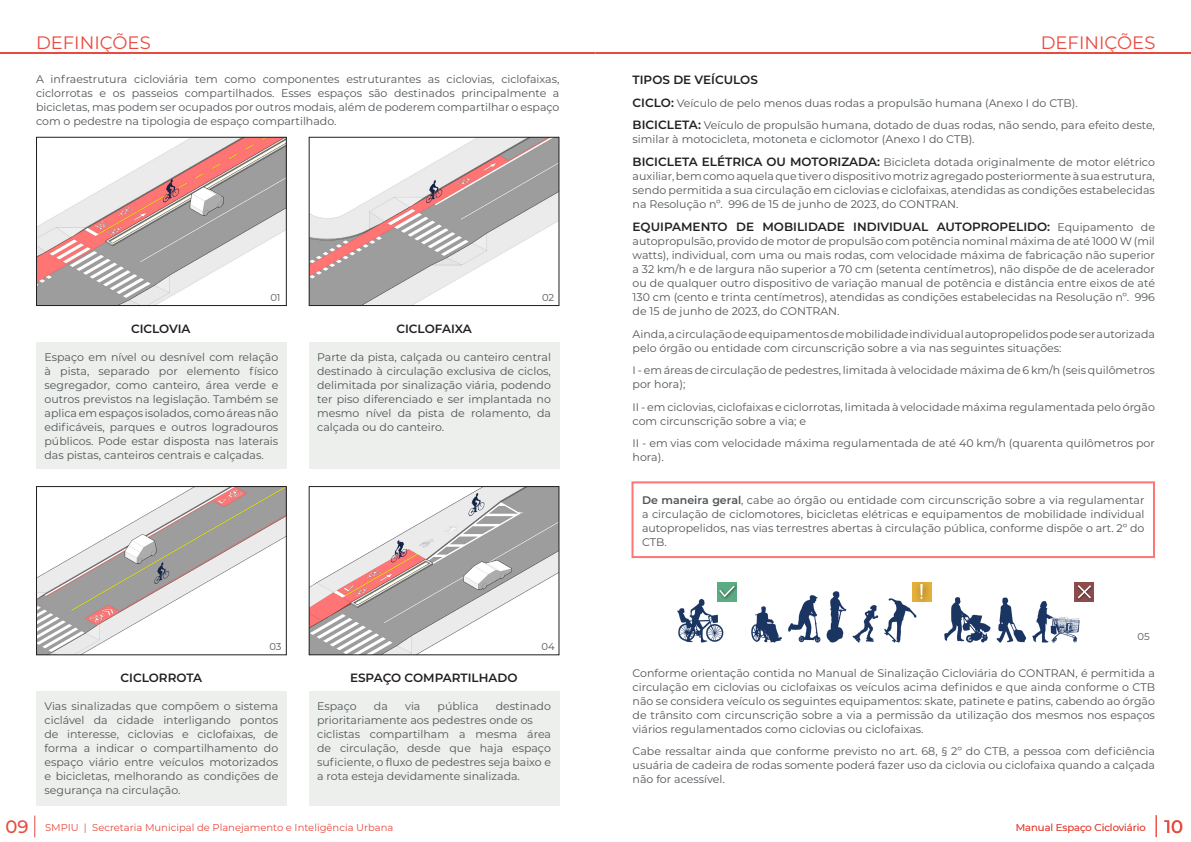
<style>
.page{position:relative;width:1191px;height:842px;background:#fff}
.page>*{position:absolute;margin:0;border:0;box-sizing:border-box;transform-origin:0 0}
.Cabeçalho{font:18px "Montserrat";color:#e94a3f}
.t1{font:500 18px "Montserrat";color:#e94a3f}
.Subtitulo_corpo{font:600 12px "Montserrat";color:#231f20}
.Corpo_Texto{font:600 12px "Montserrat";color:#231f20}
.Corpo_Texto-2{font:11px/14px "Montserrat";color:#505457;text-align:justify}
.t2{font:11px/14px "Montserrat";color:#515557;text-align:justify}
.Rodapé_Texto{font:10px "Montserrat";color:#e94a3f}
.Cotas_Imagens{font:10px "Montserrat";color:#515557}
.Cotas_Imagens-2{font:10px "Montserrat";color:#5a5b5c}
.s1{font-weight:600;font-size:12px;color:#231f20}
.s2{font-weight:400;font-size:11px;color:#505457}
.s3{font-weight:600}
</style>
<div class="page">
<img style="left:311px;top:139px;width:246px;height:165px">
<div style="left:309px;top:137px;width:250px;height:169px;border:1px solid #231f20"></div>
<img style="left:38px;top:139px;width:247px;height:165px">
<div style="left:36px;top:137px;width:251px;height:169px;border:1px solid #231f20"></div>
<img style="left:38px;top:488px;width:247px;height:165px">
<div style="left:36px;top:486px;width:251px;height:169px;border:1px solid #231f20"></div>
<img style="left:311px;top:488px;width:246px;height:165px">
<div style="left:309px;top:486px;width:250px;height:169px;border:1px solid #231f20"></div>
<hr style="left:595px;top:52px;width:596px;height:2px;background:#e94a3f">
<hr style="left:0;top:52px;width:595px;height:2px;background:#e94a3f">
<svg style="left:34px;top:815px;width:1px;height:22px"></svg>
<div style="left:36px;top:342px;width:251px;height:126px;background:#edefed"></div>
<div style="left:309px;top:342px;width:250px;height:126px;background:#edefed"></div>
<div style="left:36px;top:691px;width:251px;height:115px;background:#edefed"></div>
<div style="left:309px;top:691px;width:250px;height:115px;background:#edefed"></div>
<svg style="left:1155px;top:815px;width:1px;height:22px"></svg>
<img style="left:677px;top:582px;width:417px;height:61px">
<div style="left:717px;top:582px;width:19px;height:19px;background:#5bab83"></div>
<div style="left:717px;top:584px;width:21px;height:16px;background:#231f20;opacity:.75"></div>
<svg style="left:717px;top:584px;width:19px;height:14px"></svg>
<div style="left:1074px;top:582px;width:19px;height:19px;background:#8f4c4d"></div>
<div style="left:1076px;top:583px;width:18px;height:19px;background:#8c4a4b"></div>
<svg style="left:1077px;top:585px;width:15px;height:15px"></svg>
<div style="left:912px;top:582px;width:19px;height:19px;background:#e3b03b"></div>
<div style="left:914px;top:592px;width:17px;height:16px;background:#fefefe"></div>
<div style="left:914px;top:579px;width:17px;height:25px;background:#231f20;opacity:.75"></div>
<svg style="left:920px;top:584px;width:2px;height:15px"></svg>
<div style="left:631px;top:481px;width:524px;height:77px;border:2px solid #ff7575"></div>
<p class="Cabeçalho" style="left:36px;top:30px;width:116px">DEFINIÇÕES</p>
<p class="Cabeçalho" style="left:1040px;top:30px;width:116px">DEFINIÇÕES</p>
<p class="Corpo_Texto-2" style="left:36px;top:71px;width:525px">A infraestrutura cicloviária tem como componentes estruturantes as ciclovias, ciclofaixas, ciclorrotas e os passeios compartilhados. Esses espaços são destinados principalmente a bicicletas, mas podem ser ocupados por outros modais, além de poderem compartilhar o espaço com o pedestre na tipologia de espaço compartilhado.</p>
<p class="Subtitulo_corpo" style="left:632px;top:71px;width:127px">TIPOS DE VEÍCULOS</p>
<p class="Corpo_Texto-2" style="left:632px;top:95px;width:447px"><span class="s1">CICLO:</span> Veículo de pelo menos duas rodas a propulsão humana (Anexo I do CTB).</p>
<p class="Corpo_Texto-2" style="left:632px;top:118px;width:524px"><span class="s1">BICICLETA:</span> Veículo de propulsão humana, dotado de duas rodas, não sendo, para efeito deste, similar à motocicleta, motoneta e ciclomotor (Anexo I do CTB).</p>
<p class="Corpo_Texto-2" style="left:632px;top:155px;width:524px"><span class="s1">BICICLETA ELÉTRICA OU MOTORIZADA:</span> Bicicleta dotada originalmente de motor elétrico auxiliar, bem como aquela que tiver o dispositivo motriz agregado posteriormente à sua estrutura, sendo permitida a sua circulação em ciclovias e ciclofaixas, atendidas as condições estabelecidas na Resolução nº. 996 de 15 de junho de 2023, do CONTRAN.</p>
<p class="Corpo_Texto" style="left:632px;top:218px;width:524px">EQUIPAMENTO DE MOBILIDADE INDIVIDUAL AUTOPROPELIDO: <span class="s2">Equipamento de</span></p>
<p class="Corpo_Texto-2" style="left:632px;top:234px;width:524px">autopropulsão, provido de motor de propulsão com potência nominal máxima de até 1000 W (mil watts), individual, com uma ou mais rodas, com velocidade máxima de fabricação não superior a 32 km/h e de largura não superior a 70 cm (setenta centímetros), não dispõe de de acelerador ou de qualquer outro dispositivo de variação manual de potência e distância entre eixos de até 130 cm (cento e trinta centímetros), atendidas as condições estabelecidas na Resolução nº. 996 de 15 de junho de 2023, do CONTRAN.</p>
<p class="Corpo_Texto-2" style="left:632px;top:326px;width:524px">Ainda, a circulação de equipamentos de mobilidade individual autopropelidos pode ser autorizada pelo órgão ou entidade com circunscrição sobre a via nas seguintes situações:</p>
<p class="Corpo_Texto-2" style="left:632px;top:363px;width:524px">I - em áreas de circulação de pedestres, limitada à velocidade máxima de 6 km/h (seis quilômetros por hora);</p>
<p class="Corpo_Texto-2" style="left:632px;top:399px;width:524px">II - em ciclovias, ciclofaixas e ciclorrotas, limitada à velocidade máxima regulamentada pelo órgão com circunscrição sobre a via; e</p>
<p class="Corpo_Texto-2" style="left:632px;top:436px;width:524px">II - em vias com velocidade máxima regulamentada de até 40 km/h (quarenta quilômetros por hora).</p>
<p class="Cotas_Imagens-2" style="left:270px;top:291px;width:12px">01</p>
<p class="Cotas_Imagens" style="left:542px;top:291px;width:14px">02</p>
<p class="Subtitulo_corpo" style="left:131px;top:320px;width:61px">CICLOVIA</p>
<p class="Subtitulo_corpo" style="left:396px;top:320px;width:77px">CICLOFAIXA</p>
<p class="Corpo_Texto-2" style="left:45px;top:350px;width:235px">Espaço em nível ou desnível com relação à pista, separado por elemento físico segregador, como canteiro, área verde e outros previstos na legislação. Também se aplica em espaços isolados, como áreas não edificáveis, parques e outros logradouros públicos. Pode estar disposta nas laterais das pistas, canteiros centrais e calçadas.</p>
<p class="Corpo_Texto-2" style="left:317px;top:350px;width:235px">Parte da pista, calçada ou canteiro central destinado à circulação exclusiva de ciclos, delimitada por sinalização viária, podendo ter piso diferenciado e ser implantada no mesmo nível da pista de rolamento, da calçada ou do canteiro.</p>
<p class="Corpo_Texto-2" style="left:642px;top:493px;width:504px"><span class="s3">De maneira geral</span>, cabe ao órgão ou entidade com circunscrição sobre a via regulamentar a circulação de ciclomotores, bicicletas elétricas e equipamentos de mobilidade individual autopropelidos, nas vias terrestres abertas à circulação pública, conforme dispõe o art. 2º do CTB.</p>
<p class="t1" style="left:6px;top:814px;width:25px">09</p>
<p class="Cotas_Imagens" style="left:269px;top:640px;width:12px">03</p>
<p class="Subtitulo_corpo" style="left:120px;top:669px;width:83px">CICLORROTA</p>
<p class="Subtitulo_corpo" style="left:350px;top:669px;width:169px">ESPAÇO COMPARTILHADO</p>
<p class="Cotas_Imagens" style="left:541px;top:640px;width:15px">04</p>
<p class="t2" style="left:45px;top:699px;width:235px">Vias sinalizadas que compõem o sistema ciclável da cidade interligando pontos de interesse, ciclovias e ciclofaixas, de forma a indicar o compartilhamento do espaço viário entre veículos motorizados e bicicletas, melhorando as condições de segurança na circulação.</p>
<p class="t2" style="left:317px;top:699px;width:41px">Espaço</p>
<p class="t2" style="left:374px;top:699px;width:15px">da</p>
<p class="t2" style="left:405px;top:699px;width:17px">via</p>
<p class="t2" style="left:437px;top:699px;width:42px">pública</p>
<p class="t2" style="left:317px;top:699px;width:235px;text-indent:178px">destinado prioritariamente aos pedestres onde os</p>
<p class="t2" style="left:317px;top:727px;width:235px">ciclistas compartilham a mesma área de circulação, desde que haja espaço suficiente, o fluxo de pedestres seja baixo e a rota esteja devidamente sinalizada.</p>
<p class="Cotas_Imagens" style="left:1137px;top:629px;width:14px">05</p>
<p class="Corpo_Texto-2" style="left:632px;top:665px;width:524px">Conforme orientação contida no Manual de Sinalização Cicloviária do CONTRAN, é permitida a circulação em ciclovias ou ciclofaixas os veículos acima definidos e que ainda conforme o CTB não se considera veículo os seguintes equipamentos: skate, patinete e patins, cabendo ao órgão de trânsito com circunscrição sobre a via a permissão da utilização dos mesmos nos espaços viários regulamentados como ciclovias ou ciclofaixas.</p>
<p class="Corpo_Texto-2" style="left:632px;top:744px;width:524px">Cabe ressaltar ainda que conforme previsto no art. 68, § 2º do CTB, a pessoa com deficiência usuária de cadeira de rodas somente poderá fazer uso da ciclovia ou ciclofaixa quando a calçada não for acessível.</p>
<p class="Rodapé_Texto" style="left:45px;top:821px;width:350px">SMPIU | Secretaria Municipal de Planejamento e Inteligência Urbana</p>
<p class="Rodapé_Texto" style="left:1015px;top:820px;width:131px">Manual Espaço Cicloviário</p>
<p class="t1" style="left:1164px;top:814px;width:20px">10</p>
</div>
